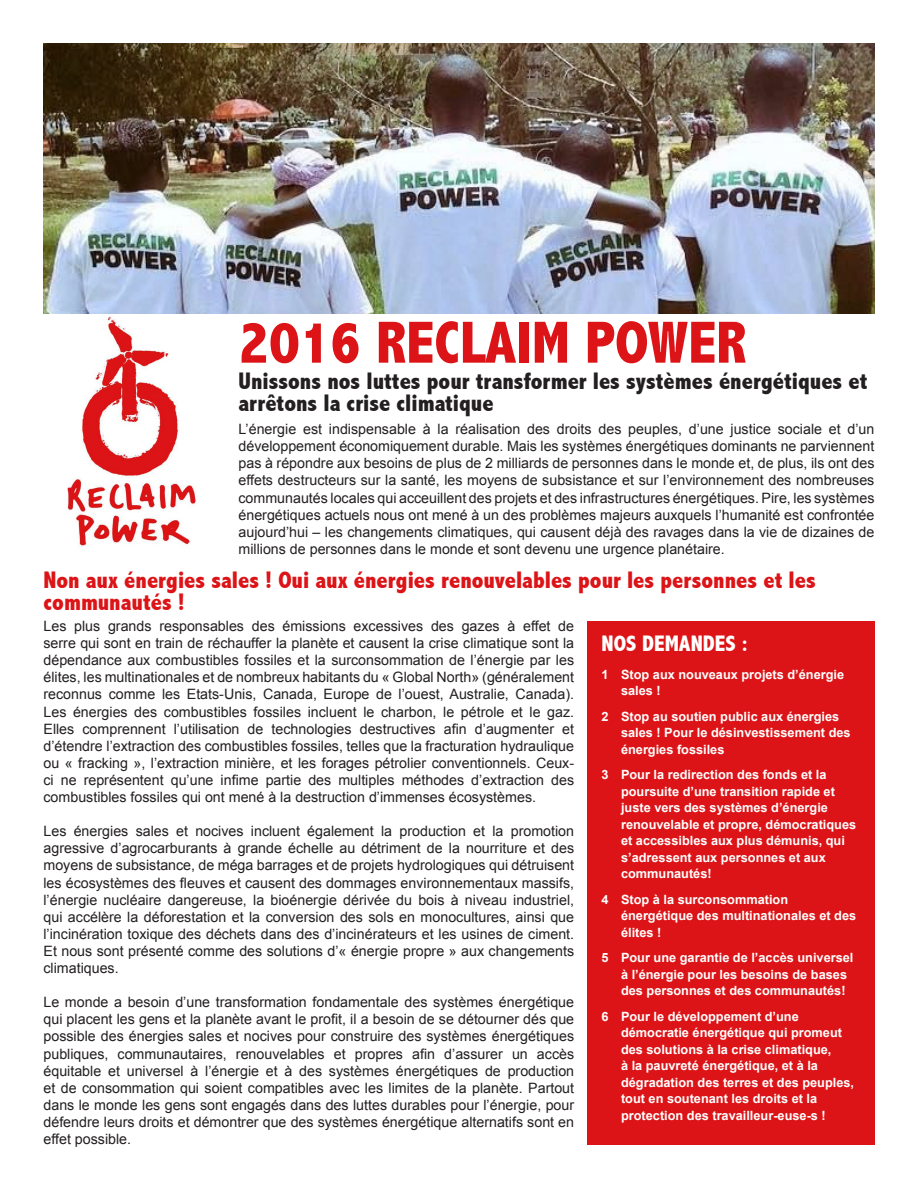
<style>
.page{position:relative;width:918px;height:1188px;background:#fff}
.page>*{position:absolute;margin:0;border:0;box-sizing:border-box;transform-origin:0 0}
.t1{font:800 condensed 60px "Abadi";color:#dc1417}
.t2{font:800 condensed 24px/22.5px "Abadi";color:#231f20}
.t3{font:800 condensed 24px/22.5px "Abadi";color:#dc1417}
.t4{font:800 condensed 22.5px "Abadi";color:#fff}
.t5{font:14.25px/17.1px "Arial";color:#231f20;text-align:justify}
.t6{font:700 12.75px/16.5px "Arial";color:#fff}
</style>
<div class="page">
<img style="left:67px;top:316px;width:129px;height:232px">
<div style="left:587px;top:621px;width:287px;height:523px;background:#dc1417"></div>
<img style="left:44px;top:44px;width:830px;height:270px">
<p class="t1" style="left:238px;top:308px;width:509px">2016 RECLAIM POWER</p>
<p class="t2" style="left:238px;top:370px;width:631px">Unissons nos luttes pour transformer les systèmes énergétiques et arrêtons la crise climatique</p>
<p class="t5" style="left:238px;top:421px;width:638px">L’énergie est indispensable à la réalisation des droits des peuples, d’une justice sociale et d’un développement économiquement durable. Mais les systèmes énergétiques dominants ne parviennent pas à répondre aux besoins de plus de 2 milliards de personnes dans le monde et, de plus, ils ont des effets destructeurs sur la santé, les moyens de subsistance et sur l’environnement des nombreuses communautés locales qui acceuillent des projets et des infrastructures énergétiques. Pire, les systèmes énergétiques actuels nous ont mené à un des problèmes majeurs auxquels l’humanité est confrontée aujourd’hui – les changements climatiques, qui causent déjà des ravages dans la vie de dizaines de millions de personnes dans le monde et sont devenu une urgence planétaire.</p>
<p class="t3" style="left:44px;top:569px;width:774px">Non aux énergies sales ! Oui aux énergies renouvelables pour les personnes et les communautés !</p>
<p class="t5" style="left:44px;top:618px;width:532px">Les plus grands responsables des émissions excessives des gazes à effet de serre qui sont en train de réchauffer la planète et causent la crise climatique sont la dépendance aux combustibles fossiles et la surconsommation de l’énergie par les élites, les multinationales et de nombreux habitants du « Global North» (généralement reconnus comme les Etats-Unis, Canada, Europe de l’ouest, Australie, Canada).<br>Les énergies des combustibles fossiles incluent le charbon, le pétrole et le gaz.<br>Elles comprennent l’utilisation de technologies destructives afin d’augmenter et d’étendre l’extraction des combustibles fossiles, telles que la fracturation hydraulique ou « fracking », l’extraction minière, et les forages pétrolier conventionnels. Ceux&shy;ci ne représentent qu’une infime partie des multiples méthodes d’extraction des combustibles fossiles qui ont mené à la destruction d’immenses écosystèmes.</p>
<p class="t5" style="left:44px;top:823px;width:532px">Les énergies sales et nocives incluent également la production et la promotion agressive d’agrocarburants à grande échelle au détriment de la nourriture et des moyens de subsistance, de méga barrages et de projets hydrologiques qui détruisent les écosystèmes des fleuves et causent des dommages environnementaux massifs, l’énergie nucléaire dangereuse, la bioénergie dérivée du bois à niveau industriel, qui accélère la déforestation et la conversion des sols en monocultures, ainsi que l’incinération toxique des déchets dans des d’incinérateurs et les usines de ciment.<br>Et nous sont présenté comme des solutions d’« énergie propre » aux changements climatiques.</p>
<p class="t5" style="left:44px;top:994px;width:532px">Le monde a besoin d’une transformation fondamentale des systèmes énergétique qui placent les gens et la planète avant le profit, il a besoin de se détourner dés que possible des énergies sales et nocives pour construire des systèmes énergétiques publiques, communautaires, renouvelables et propres afin d’assurer un accès équitable et universel à l’énergie et à des systèmes énergétiques de production et de consommation qui soient compatibles avec les limites de la planète. Partout dans le monde les gens sont engagés dans des luttes durables pour l’énergie, pour défendre leurs droits et démontrer que des systèmes énergétique alternatifs sont en effet possible.</p>
<p class="t4" style="left:602px;top:631px;width:148px">NOS DEMANDES :</p>
<p class="t6" style="left:621px;top:666px;width:225px;text-indent:-20px">1 Stop aux nouveaux projets d’énergie sales !</p>
<p class="t6" style="left:621px;top:708px;width:231px;text-indent:-20px">2 Stop au soutien public aux énergies sales ! Pour le désinvestissement des énergies fossiles</p>
<p class="t6" style="left:621px;top:767px;width:237px;text-indent:-20px">3 Pour la redirection des fonds et la poursuite d’une transition rapide et juste vers des systèmes d’énergie renouvelable et propre, démocratiques et accessibles aux plus démunis, qui s’adressent aux personnes et aux communautés!</p>
<p class="t6" style="left:621px;top:891px;width:237px;text-indent:-20px">4 Stop à la surconsommation énergétique des multinationales et des élites !</p>
<p class="t6" style="left:621px;top:950px;width:234px;text-indent:-20px">5 Pour une garantie de l’accès universel à l’énergie pour les besoins de bases des personnes et des communautés!</p>
<p class="t6" style="left:621px;top:1008px;width:235px;text-indent:-20px">6 Pour le développement d’une démocratie énergétique qui promeut des solutions à la crise climatique,<br>à la pauvreté énergétique, et à la dégradation des terres et des peuples, tout en soutenant les droits et la protection des travailleur-euse-s !</p>
</div>
